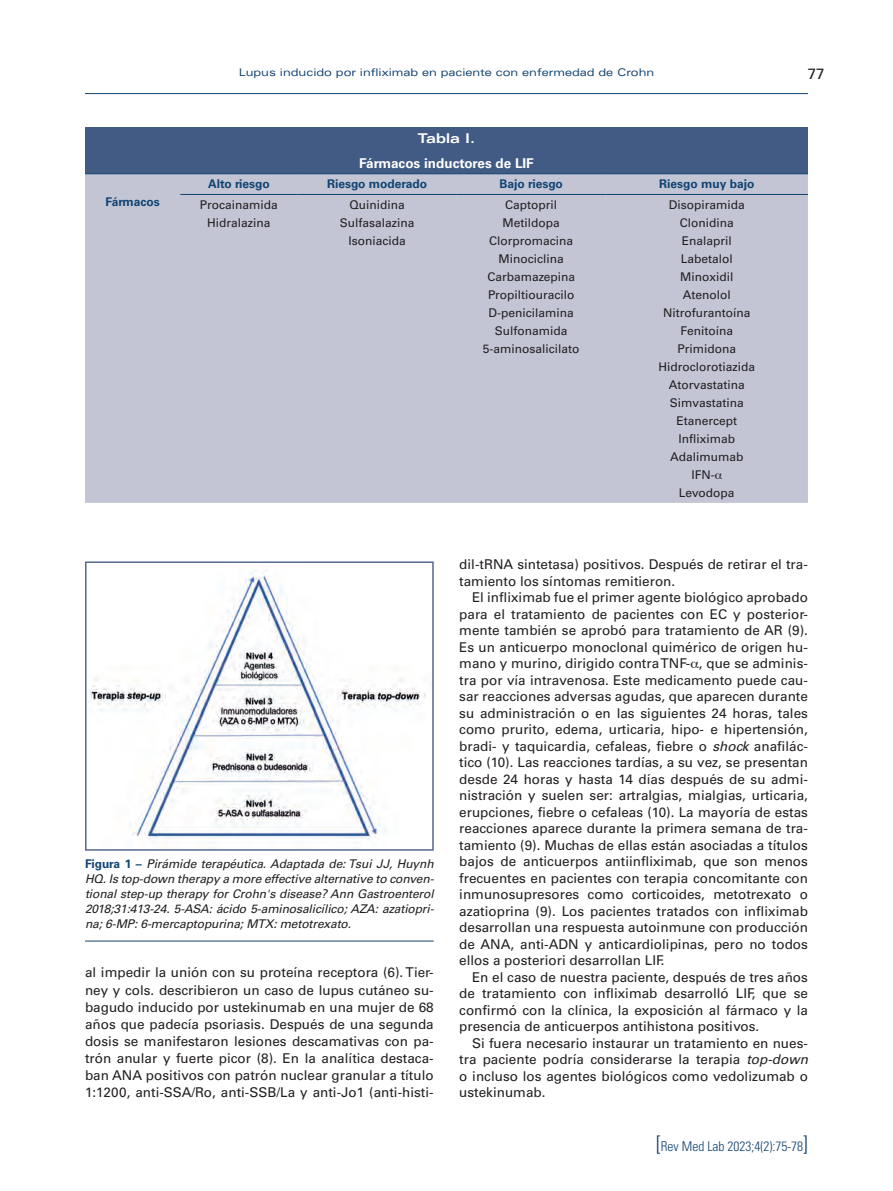
<style>
.page{position:relative;width:893px;height:1191px;background:#fff}
.page>*{position:absolute;margin:0;border:0;box-sizing:border-box;transform-origin:0 0}
.t1{font:15px "Univers LT Std";color:#231f20}
.t2{font:13.5px/16.5px "Univers LT Std";color:#231f20;text-align:justify}
.t3{font:300 condensed 13.5px "Univers LT Std";color:#104371}
.Titulo{font:700 13.5px "Univers LT Std";color:#fff}
.Titulo-2{font:700 expanded 13.5px "Univers LT Std";color:#fff}
.Interior__Izquierda{font:12px "Univers LT Std";color:#231f20}
.Pie_figura{font:italic 12px/15px "Univers LT Std";letter-spacing:-.01em;color:#231f20;text-align:justify}
.Cabecera{font:700 12px "Univers LT Std";color:#104371}
.t4{font:expanded 10.5px "Univers LT Std";color:#104371}
.s1{font-weight:700;font-style:normal;color:#104371}
.s2{font-style:italic}
.s3{font-size:21px}
</style>
<div class="page">
<hr style="left:85px;top:93px;width:723px;height:1px;background:#104371">
<div style="left:85px;top:128px;width:723px;height:46px;background:#425b84"></div>
<div style="left:85px;top:174px;width:723px;height:329px;background:#c3c5d5"></div>
<hr style="left:85px;top:173px;width:95px;height:1px;background:#104371">
<hr style="left:180px;top:173px;width:117px;height:1px;background:#104371">
<hr style="left:297px;top:173px;width:160px;height:1px;background:#104371">
<hr style="left:457px;top:173px;width:149px;height:1px;background:#104371">
<hr style="left:606px;top:173px;width:202px;height:1px;background:#104371">
<hr style="left:180px;top:194px;width:117px;height:1px;background:#104371">
<hr style="left:297px;top:194px;width:160px;height:1px;background:#104371">
<hr style="left:457px;top:194px;width:149px;height:1px;background:#104371">
<hr style="left:606px;top:194px;width:202px;height:1px;background:#104371">
<img style="left:88px;top:570px;width:338px;height:277px">
<div style="left:85px;top:561px;width:349px;height:289px;border:2px solid #57688e"></div>
<hr style="left:85px;top:940px;width:349px;height:1px;background:#104371">
<svg style="left:715px;top:473px;width:7px;height:6px"></svg>
<p class="t4" style="left:239px;top:66px;width:417px">Lupus inducido por infliximab en paciente con enfermedad de Crohn</p>
<p class="t1" style="left:808px;top:65px;width:18px">77</p>
<p class="Cabecera" style="left:105px;top:195px;width:56px">Fármacos</p>
<p class="Titulo-2" style="left:418px;top:131px;width:59px">Tabla I.</p>
<p class="Titulo" style="left:359px;top:155px;width:176px">Fármacos inductores de LIF</p>
<p class="Cabecera" style="left:208px;top:177px;width:63px">Alto riesgo</p>
<p class="Cabecera" style="left:327px;top:177px;width:102px">Riesgo moderado</p>
<p class="Cabecera" style="left:500px;top:177px;width:65px">Bajo riesgo</p>
<p class="Cabecera" style="left:659px;top:177px;width:97px">Riesgo muy bajo</p>
<p class="Interior__Izquierda" style="left:200px;top:198px;width:79px">Procainamida</p>
<p class="Interior__Izquierda" style="left:207px;top:216px;width:65px">Hidralazina</p>
<p class="Interior__Izquierda" style="left:349px;top:198px;width:57px">Quinidina</p>
<p class="Interior__Izquierda" style="left:340px;top:216px;width:76px">Sulfasalazina</p>
<p class="Interior__Izquierda" style="left:348px;top:234px;width:59px">Isoniacida</p>
<p class="Interior__Izquierda" style="left:505px;top:198px;width:54px">Captopril</p>
<p class="Interior__Izquierda" style="left:503px;top:216px;width:59px">Metildopa</p>
<p class="Interior__Izquierda" style="left:489px;top:234px;width:86px">Clorpromacina</p>
<p class="Interior__Izquierda" style="left:499px;top:252px;width:67px">Minociclina</p>
<p class="Interior__Izquierda" style="left:487px;top:270px;width:89px">Carbamazepina</p>
<p class="Interior__Izquierda" style="left:488px;top:288px;width:88px">Propiltiouracilo</p>
<p class="Interior__Izquierda" style="left:489px;top:306px;width:87px">D-penicilamina</p>
<p class="Interior__Izquierda" style="left:495px;top:324px;width:74px">Sulfonamida</p>
<p class="Interior__Izquierda" style="left:483px;top:342px;width:98px">5-aminosalicilato</p>
<p class="Interior__Izquierda" style="left:669px;top:198px;width:78px">Disopiramida</p>
<p class="Interior__Izquierda" style="left:680px;top:216px;width:56px">Clonidina</p>
<p class="Interior__Izquierda" style="left:682px;top:234px;width:52px">Enalapril</p>
<p class="Interior__Izquierda" style="left:681px;top:252px;width:54px">Labetalol</p>
<p class="Interior__Izquierda" style="left:680px;top:270px;width:55px">Minoxidil</p>
<p class="Interior__Izquierda" style="left:683px;top:288px;width:49px">Atenolol</p>
<p class="Interior__Izquierda" style="left:663px;top:306px;width:89px">Nitrofurantoína</p>
<p class="Interior__Izquierda" style="left:681px;top:324px;width:54px">Fenitoína</p>
<p class="Interior__Izquierda" style="left:678px;top:342px;width:60px">Primidona</p>
<p class="Interior__Izquierda" style="left:658px;top:360px;width:98px">Hidroclorotiazida</p>
<p class="Interior__Izquierda" style="left:669px;top:377px;width:78px">Atorvastatina</p>
<p class="Interior__Izquierda" style="left:670px;top:395px;width:76px">Simvastatina</p>
<p class="Interior__Izquierda" style="left:676px;top:413px;width:62px">Etanercept</p>
<p class="Interior__Izquierda" style="left:678px;top:431px;width:58px">Infliximab</p>
<p class="Interior__Izquierda" style="left:670px;top:449px;width:75px">Adalimumab</p>
<p class="Interior__Izquierda" style="left:691px;top:467px;width:25px">IFN-</p>
<p class="Interior__Izquierda" style="left:679px;top:485px;width:57px">Levodopa</p>
<p class="Pie_figura" style="left:85px;top:856px;width:350px"><span class="s1">Figura 1 –</span> Pirámide terapéutica. Adaptada de: Tsui JJ, Huynh HQ. Is top-down therapy a more effective alternative to conven&shy;tional step-up therapy for Crohn's disease? Ann Gastroenterol 2018;31:413-24. 5-ASA: ácido 5-aminosalicílico; AZA: azatiopri&shy;na; 6-MP: 6-mercaptopurina; MTX: metotrexato.</p>
<p class="t2" style="left:85px;top:964px;width:350px;line-height:17.1px">al impedir la unión con su proteína receptora (6). Tier&shy;ney y cols. describieron un caso de lupus cutáneo su&shy;bagudo inducido por ustekinumab en una mujer de 68 años que padecía psoriasis. Después de una segunda dosis se manifestaron lesiones descamativas con pa&shy;trón anular y fuerte picor (8). En la analítica destaca&shy;ban ANA positivos con patrón nuclear granular a título 1:1200, anti-SSA/Ro, anti-SSB/La y anti-Jo1 (anti-histi-</p>
<p class="t2" style="left:459px;top:556px;width:350px">dil-tRNA sintetasa) positivos. Después de retirar el tra&shy;tamiento los síntomas remitieron.</p>
<p class="t2" style="left:459px;top:589px;width:350px;text-indent:13px">El infliximab fue el primer agente biológico aprobado para el tratamiento de pacientes con EC y posterior&shy;mente también se aprobó para tratamiento de AR (9).<br>Es un anticuerpo monoclonal quimérico de origen hu&shy;mano y murino, dirigido contra TNF- , que se adminis&shy;tra por vía intravenosa. Este medicamento puede cau&shy;sar reacciones adversas agudas, que aparecen durante su administración o en las siguientes 24 horas, tales como prurito, edema, urticaria, hipo- e hipertensión, bradi- y taquicardia, cefaleas, fiebre o <span class="s2">shock</span> anafilác&shy;tico (10). Las reacciones tardías, a su vez, se presentan desde 24 horas y hasta 14 días después de su admi&shy;nistración y suelen ser: artralgias, mialgias, urticaria, erupciones, fiebre o cefaleas (10). La mayoría de estas reacciones aparece durante la primera semana de tra&shy;tamiento (9). Muchas de ellas están asociadas a títulos bajos de anticuerpos antiinfliximab, que son menos frecuentes en pacientes con terapia concomitante con inmunosupresores como corticoides, metotrexato o azatioprina (9). Los pacientes tratados con infliximab desarrollan una respuesta autoinmune con producción de ANA, anti-ADN y anticardiolipinas, pero no todos ellos a posteriori desarrollan LIF.</p>
<p class="t2" style="left:459px;top:968px;width:350px;text-indent:13px">En el caso de nuestra paciente, después de tres años de tratamiento con infliximab desarrolló LIF, que se confirmó con la clínica, la exposición al fármaco y la presencia de anticuerpos antihistona positivos.</p>
<p class="t2" style="left:459px;top:1034px;width:350px;text-indent:13px">Si fuera necesario instaurar un tratamiento en nues&shy;tra paciente podría considerarse la terapia <span class="s2">top-down </span>o incluso los agentes biológicos como vedolizumab o ustekinumab.</p>
<p class="t3" style="left:656px;top:1138px;width:153px"><span class="s3">[</span>Rev Med Lab 2023;4(2):75-78<span class="s3">]</span></p>
</div>
